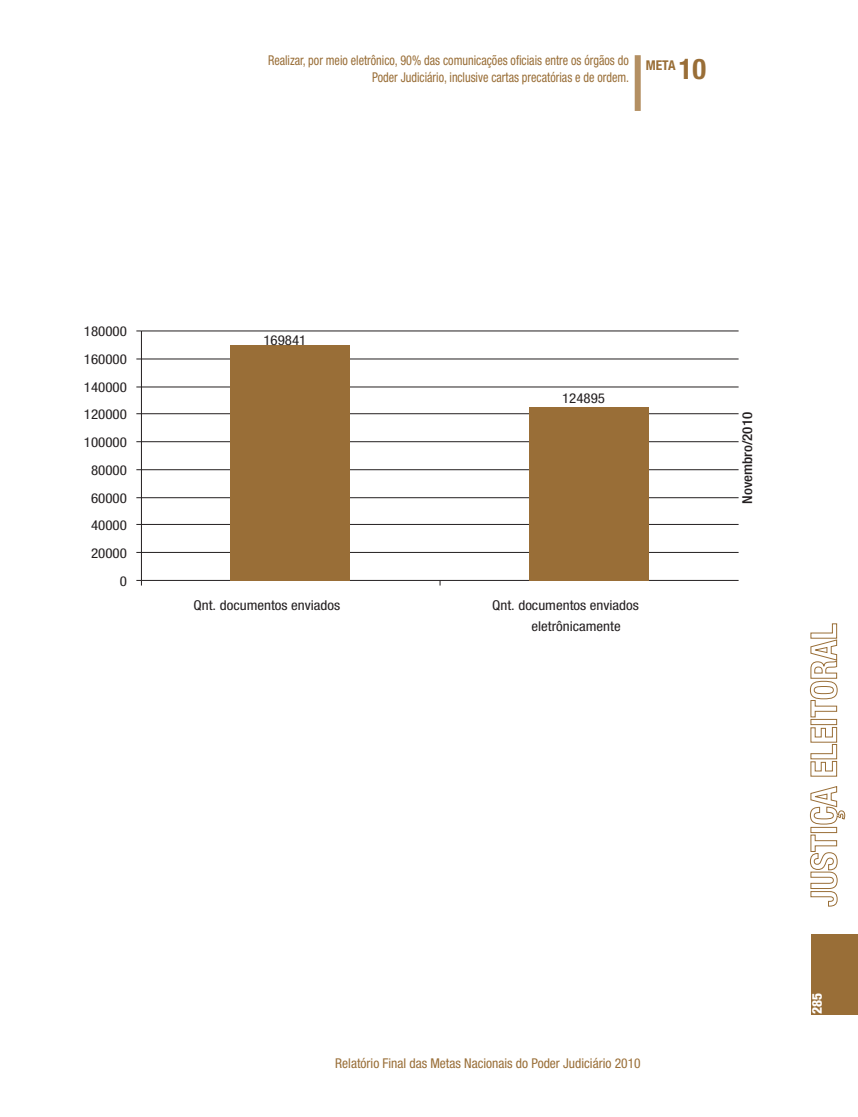
<style>
.page{position:relative;width:858px;height:1117px;background:#fff}
.page>*{position:absolute;margin:0;border:0;box-sizing:border-box;transform-origin:0 0}
.t1{font:condensed 13.65px/21.6px "Helvetica Neue LT Std";color:#231f20;scale:1.1 1}
.t2{font:500 condensed 13.65px "Helvetica Neue LT Std";color:#231f20;scale:1.1 1}
.t3{font:condensed 13.5px/16.5px "Helvetica Neue";color:#996e37;text-align:right;scale:.9 1}
.t4{font:condensed 13.5px "Helvetica Neue";color:#996e37}
.t5{font:700 condensed 13.5px "Helvetica Neue";color:#996e37}
.t6{font:800 condensed 13.5px "Helvetica Neue";color:#fff}
.s1{font-size:28.5px}
</style>
<div class="page">
<div style="left:634px;top:55px;width:6px;height:56px;background:#b38f62"></div>
<div style="left:810px;top:934px;width:47px;height:80px;background:#996e37"></div>
<hr style="left:141px;top:552px;width:597px;height:1px;background:#231f20">
<hr style="left:141px;top:524px;width:597px;height:1px;background:#231f20">
<hr style="left:141px;top:497px;width:597px;height:1px;background:#231f20">
<hr style="left:141px;top:469px;width:597px;height:1px;background:#231f20">
<hr style="left:141px;top:441px;width:597px;height:1px;background:#231f20">
<hr style="left:141px;top:413px;width:597px;height:1px;background:#231f20">
<hr style="left:141px;top:387px;width:597px;height:1px;background:#231f20">
<hr style="left:141px;top:359px;width:597px;height:1px;background:#231f20">
<hr style="left:141px;top:331px;width:597px;height:1px;background:#231f20">
<hr style="left:141px;top:331px;width:1px;height:249px;background:#231f20">
<hr style="left:141px;top:580px;width:597px;height:1px;background:#231f20">
<svg style="left:136px;top:580px;width:6px;height:5px"></svg>
<div style="left:230px;top:345px;width:119px;height:235px;background:#996e37"></div>
<div style="left:528px;top:407px;width:120px;height:173px;background:#996e37"></div>
<svg style="left:809px;top:834px;width:28px;height:72px"></svg>
<div style="left:810px;top:827px;width:26px;height:5px;border:1px solid #996e37"></div>
<svg style="left:809px;top:786px;width:35px;height:38px"></svg>
<svg style="left:810px;top:727px;width:26px;height:49px"></svg>
<div style="left:810px;top:719px;width:26px;height:5px;border:1px solid #996e37"></div>
<svg style="left:809px;top:623px;width:28px;height:94px"></svg>
<p class="t3" style="left:268px;top:52px;width:402px">Realizar, por meio eletrônico, 90% das comunicações oficiais entre os órgãos do<br>Poder Judiciário, inclusive cartas precatórias e de ordem.</p>
<p class="t5" style="left:645px;top:57px;width:62px">META <span class="s1">10</span></p>
<p class="t1" style="left:84px;top:320px;width:41px">180000</p>
<p class="t1" style="left:84px;top:348px;width:41px">160000</p>
<p class="t1" style="left:84px;top:376px;width:41px">140000</p>
<p class="t1" style="left:84px;top:403px;width:41px">120000</p>
<p class="t1" style="left:84px;top:431px;width:41px">100000</p>
<p class="t1" style="left:91px;top:459px;width:34px">80000</p>
<p class="t1" style="left:91px;top:487px;width:34px">60000</p>
<p class="t1" style="left:91px;top:514px;width:34px">40000</p>
<p class="t1" style="left:91px;top:542px;width:34px">20000</p>
<p class="t1" style="left:120px;top:570px;width:8px">0</p>
<p class="t1" style="left:263px;top:329px;width:41px">169841</p>
<p class="t1" style="left:561px;top:387px;width:41px">124895</p>
<p class="t1" style="left:193px;top:594px;width:135px">Qnt. documentos enviados</p>
<p class="t1" style="left:531px;top:594px;width:99px;text-indent:-39px">Qnt. documentos enviados eletrônicamente</p>
<p class="t2" style="left:739px;top:504px;width:85px;rotate:-90deg">Novembro/2010</p>
<p class="t4" style="left:335px;top:1055px;width:307px">Relatório Final das Metas Nacionais do Poder Judiciário 2010</p>
<p class="t6" style="left:808px;top:1014px;width:23px;rotate:-90deg">285</p>
</div>
